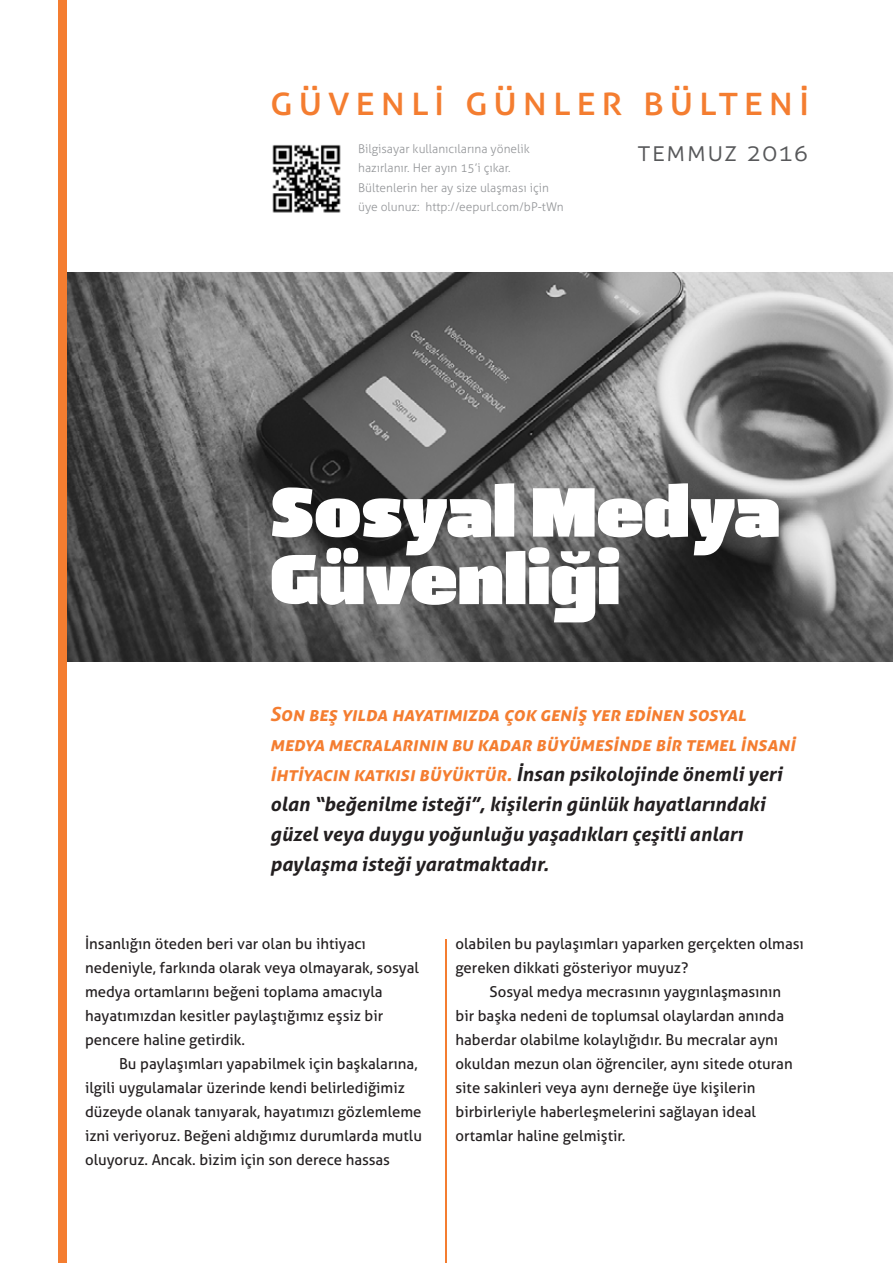
<style>
.page{position:relative;width:893px;height:1263px;background:#fff}
.page>*{position:absolute;margin:0;border:0;box-sizing:border-box;transform-origin:0 0}
.heading_1_1_1{font:75px/67.5px "Book Cover";color:#fff}
.heading_1_1_1-2{font:40.5px "Aller";letter-spacing:.13em;color:#f47d30}
.body{font:300 27px "Aller";color:#57585a}
.body-2{font:italic 700 19.5px/30px "Aller";color:#231f20}
.body-3{font:15px/24px "Aller";color:#231f20}
.body-4{font:300 12px/19.5px "Aller";color:#939598}
.s1{color:#f47d30}
</style>
<div class="page">
<img style="left:67px;top:272px;width:826px;height:389px">
<img style="left:272px;top:145px;width:69px;height:68px">
<div style="left:59px;top:0;width:8px;height:1263px;background:#f47d30"></div>
<hr style="left:445px;top:939px;width:1px;height:324px;background:#f47d30">
<p class="heading_1_1_1-2" style="left:270px;top:76px;width:541px">GÜVENLİ GÜNLER BÜLTENİ</p>
<p class="body-4" style="left:358px;top:139px;width:173px">Bilgisayar kullanıcılarına yönelik hazırlanır. Her ayın 15’i çıkar.</p>
<p class="body-4" style="left:358px;top:178px;width:192px">Bültenlerin her ay size ulaşması için</p>
<p class="body-4" style="left:358px;top:197px;width:207px">üye olunuz: http://eepurl.com/bP-tWn</p>
<p class="body" style="left:638px;top:135px;width:172px">temmuz 2016</p>
<p class="heading_1_1_1" style="left:270px;top:479px;width:512px">Sosyal Medya<br>Güvenliği</p>
<p class="body-2" style="left:270px;top:699px;width:527px"><span class="s1">Son beş yılda hayatımızda çok geniş yer edinen sosyal medya mecralarının bu kadar büyümesinde bir temel insani ihtiyacın katkısı büyüktür.</span> İnsan psikolojinde önemli yeri olan “beğenilme isteği”, kişilerin günlük hayatlarındaki güzel veya duygu yoğunluğu yaşadıkları çeşitli anları paylaşma isteği yaratmaktadır.</p>
<p class="body-3" style="left:85px;top:932px;width:336px">İnsanlığın öteden beri var olan bu ihtiyacı nedeniyle, farkında olarak veya olmayarak, sosyal medya ortamlarını beğeni toplama amacıyla hayatımızdan kesitler paylaştığımız eşsiz bir pencere haline getirdik.</p>
<p class="body-3" style="left:85px;top:1052px;width:338px;text-indent:34px">Bu paylaşımları yapabilmek için başkalarına, ilgili uygulamalar üzerinde kendi belirlediğimiz düzeyde olanak tanıyarak, hayatımızı gözlemleme izni veriyoruz. Beğeni aldığımız durumlarda mutlu oluyoruz. Ancak. bizim için son derece hassas</p>
<p class="body-3" style="left:455px;top:932px;width:350px">olabilen bu paylaşımları yaparken gerçekten olması gereken dikkati gösteriyor muyuz?</p>
<p class="body-3" style="left:455px;top:980px;width:339px;text-indent:34px">Sosyal medya mecrasının yaygınlaşmasının bir başka nedeni de toplumsal olaylardan anında haberdar olabilme kolaylığıdır. Bu mecralar aynı okuldan mezun olan öğrenciler, aynı sitede oturan site sakinleri veya aynı derneğe üye kişilerin birbirleriyle haberleşmelerini sağlayan ideal ortamlar haline gelmiştir.</p>
</div>
